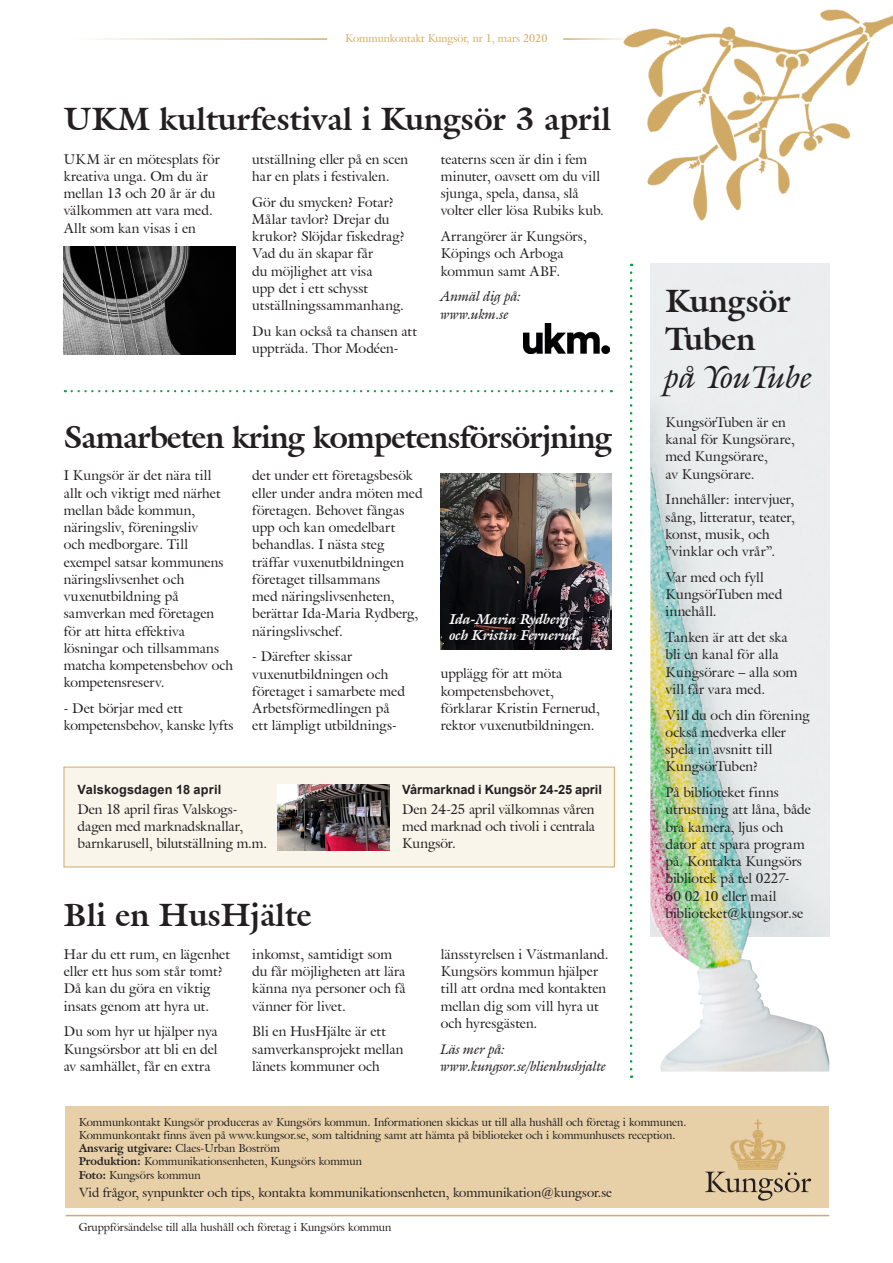
<style>
.page{position:relative;width:893px;height:1263px;background:#fff}
.page>*{position:absolute;margin:0;border:0;box-sizing:border-box;transform-origin:0 0}
.Rubrik_4{font:700 31.5px "Galliard IT Cby BT";color:#231f20}
.Rubrik_4-2{font:italic 31.5px/37.8px "Galliard IT Cby BT";color:#231f20}
.Rubrik_4-3{font:700 30.75px "Galliard IT Cby BT";letter-spacing:-.025em;color:#231f20}
.Bildtext_vit{font:italic 700 14.25px/16.5px "Galliard IT Cby BT";color:#fff}
.Brödtext{font:13.8px/17.2px "Galliard IT Cby BT";color:#231f20}
.Brödtext-2{font:italic 13.8px/17.2px "Galliard IT Cby BT";letter-spacing:.005em;color:#231f20}
.t1{font:13.05px "Galliard IT Cby BT";color:#231f20}
.Faktarubrik_liten{font:700 12.75px "Arial";color:#231f20}
.Ingress{font:11.25px/13.2px "Galliard IT Cby BT";color:#231f20}
.Sidhuvud{font:10.95px "Galliard IT Cby BT";color:#d2ab66}
.s1{font-weight:700;font-style:normal}
.s2{font-weight:700}
</style>
<div class="page">
<img style="left:441px;top:473px;width:171px;height:176px">
<div style="left:66px;top:1106px;width:763px;height:101px;background:#e7cfa8"></div>
<svg style="left:705px;top:1119px;width:106px;height:81px"></svg>
<hr style="left:66px;top:1215px;width:763px;height:1px;background:#d2ab66">
<img style="left:623px;top:9px;width:270px;height:212px">
<svg style="left:630px;top:273px;width:2px;height:805px"></svg>
<hr style="left:563px;top:38px;width:66px;height:2px;background:#d2ab66">
<hr style="left:75px;top:38px;width:252px;height:2px;background:#d2ab66">
<svg style="left:72px;top:390px;width:540px;height:2px"></svg>
<div style="left:64px;top:767px;width:550px;height:100px;background:#f9f5eb;border:1px solid #d2ab66"></div>
<img style="left:277px;top:784px;width:112px;height:66px">
<img style="left:64px;top:246px;width:171px;height:108px">
<svg style="left:650px;top:263px;width:180px;height:678px;background:#e4e9e8"></svg>
<img style="left:651px;top:467px;width:53px;height:541px">
<img style="left:523px;top:323px;width:86px;height:31px">
<p class="Sidhuvud" style="left:345px;top:31px;width:204px">Kommunkontakt Kungsör, nr 1, mars 2020</p>
<p class="Rubrik_4" style="left:64px;top:99px;width:549px">UKM kulturfestival i Kungsör 3 april</p>
<p class="Brödtext" style="left:64px;top:150px;width:158px">UKM är en mötesplats för kreativa unga. Om du är mellan 13 och 20 år är du välkommen att vara med.<br>Allt som kan visas i en</p>
<p class="Brödtext" style="left:252px;top:150px;width:157px">utställning eller på en scen har en plats i festivalen.</p>
<p class="Brödtext" style="left:441px;top:150px;width:165px">teaterns scen är din i fem minuter, oavsett om du vill sjunga, spela, dansa, slå volter eller lösa Rubiks kub.</p>
<p class="Brödtext" style="left:441px;top:228px;width:147px">Arrangörer är Kungsörs,<br>Köpings och Arboga kommun samt ABF.</p>
<p class="Brödtext-2" style="left:441px;top:288px;width:82px">Anmäl dig på: www.ukm.se</p>
<p class="Brödtext" style="left:252px;top:193px;width:154px">Gör du smycken? Fotar?<br>Målar tavlor? Drejar du krukor? Slöjdar fiskedrag?<br>Vad du än skapar får<br>du möjlighet att visa<br>upp det i ett schysst utställningssammanhang.</p>
<p class="Brödtext" style="left:252px;top:322px;width:166px">Du kan också ta chansen att uppträda. Thor Modéen-</p>
<p class="Rubrik_4-3" style="left:64px;top:417px;width:550px">Samarbeten kring kompetensförsörjning</p>
<p class="Brödtext" style="left:64px;top:467px;width:171px">I Kungsör är det nära till allt och viktigt med närhet mellan både kommun, näringsliv, föreningsliv<br>och medborgare. Till exempel satsar kommunens näringslivsenhet och vuxenutbildning på samverkan med företagen för att hitta effektiva lösningar och tillsammans matcha kompetensbehov och kompetensreserv.</p>
<p class="Brödtext" style="left:64px;top:700px;width:171px">- Det börjar med ett kompetensbehov, kanske lyfts</p>
<p class="Brödtext" style="left:252px;top:467px;width:172px">det under ett företagsbesök eller under andra möten med företagen. Behovet fångas upp och kan omedelbart behandlas. I nästa steg träffar vuxenutbildningen företaget tillsammans<br>med näringslivsenheten, berättar Ida-Maria Rydberg, näringslivschef.</p>
<p class="Brödtext" style="left:252px;top:648px;width:154px">- Därefter skissar vuxenutbildningen och företaget i samarbete med<br>Arbetsförmedlingen på ett lämpligt utbildnings-</p>
<p class="Bildtext_vit" style="left:450px;top:610px;width:132px">Ida-Maria Rydberg och Kristin Fernerud.</p>
<p class="Brödtext" style="left:441px;top:665px;width:161px">upplägg för att möta kompetensbehovet, förklarar Kristin Fernerud, rektor vuxenutbildningen.</p>
<p class="Faktarubrik_liten" style="left:78px;top:781px;width:145px">Valskogsdagen 18 april</p>
<p class="Brödtext" style="left:78px;top:800px;width:191px">Den 18 april firas Valskogs&shy;dagen med marknadsknallar, barnkarusell, bilutställning m.m.</p>
<p class="Faktarubrik_liten" style="left:402px;top:781px;width:201px">Vårmarknad i Kungsör 24-25 april</p>
<p class="Brödtext" style="left:402px;top:800px;width:194px;text-align:justify">Den 24-25 april välkomnas våren med marknad och tivoli i centrala Kungsör.</p>
<p class="Rubrik_4" style="left:64px;top:895px;width:250px">Bli en HusHjälte</p>
<p class="Brödtext" style="left:64px;top:945px;width:168px">Har du ett rum, en lägenhet eller ett hus som står tomt?<br>Då kan du göra en viktig insats genom att hyra ut.</p>
<p class="Brödtext" style="left:64px;top:1023px;width:155px;text-align:justify">Du som hyr ut hjälper nya Kungsörsbor att bli en del av samhället, får en extra</p>
<p class="Brödtext" style="left:252px;top:945px;width:155px">inkomst, samtidigt som du får möjligheten att lära känna nya personer och få vänner för livet.</p>
<p class="Brödtext" style="left:252px;top:1023px;width:153px">Bli en HusHjälte är ett samverkansprojekt mellan länets kommuner och</p>
<p class="Brödtext" style="left:441px;top:945px;width:169px">länsstyrelsen i Västmanland.<br>Kungsörs kommun hjälper till att ordna med kontakten mellan dig som vill hyra ut och hyresgästen.</p>
<p class="Brödtext-2" style="left:441px;top:1040px;width:167px">Läs mer på: www.kungsor.se/blienhushjalte</p>
<p class="Rubrik_4" style="left:666px;top:280px;width:127px">Kungsör</p>
<p class="Rubrik_4-2" style="left:666px;top:319px;width:148px"><span class="s1">Tuben<br></span>på YouTube</p>
<p class="Brödtext" style="left:666px;top:413px;width:131px">KungsörTuben är en kanal för Kungsörare, med Kungsörare,<br>av Kungsörare.</p>
<p class="Brödtext" style="left:666px;top:491px;width:131px">Innehåller: intervjuer, sång, litteratur, teater, konst, musik, och ”vinklar och vrår”.</p>
<p class="Brödtext" style="left:666px;top:568px;width:118px">Var med och fyll<br>KungsörTuben med innehåll.</p>
<p class="Brödtext" style="left:666px;top:629px;width:133px">Tanken är att det ska bli en kanal för alla<br>Kungsörare – alla som vill får vara med.</p>
<p class="Brödtext" style="left:666px;top:706px;width:146px">Vill du och din förening också medverka eller spela in avsnitt till<br>KungsörTuben?</p>
<p class="Brödtext" style="left:666px;top:784px;width:147px">På biblioteket finns utrustning att låna, både bra kamera, ljus och dator att spara program på. Kontakta Kungsörs bibliotek på tel 0227-<br>60 02 10 eller mail biblioteket@kungsor.se</p>
<p class="Ingress" style="left:79px;top:1115px;width:609px">Kommunkontakt Kungsör produceras av Kungsörs kommun. Informationen skickas ut till alla hushåll och företag i kommunen.<br>Kommunkontakt finns även på www.kungsor.se, som taltidning samt att hämta på biblioteket och i kommunhusets reception.</p>
<p class="Ingress" style="left:79px;top:1141px;width:203px"><span class="s2">Ansvarig utgivare:</span> Claes-Urban Boström</p>
<p class="Ingress" style="left:79px;top:1155px;width:285px"><span class="s2">Produktion:</span> Kommunikationsenheten, Kungsörs kommun</p>
<p class="Ingress" style="left:79px;top:1168px;width:123px"><span class="s2">Foto:</span> Kungsörs kommun</p>
<p class="t1" style="left:79px;top:1183px;width:535px">Vid frågor, synpunkter och tips, kontakta kommunikationsenheten, kommunikation@kungsor.se</p>
<p class="Ingress" style="left:79px;top:1221px;width:314px">Gruppförsändelse till alla hushåll och företag i Kungsörs kommun</p>
</div>
